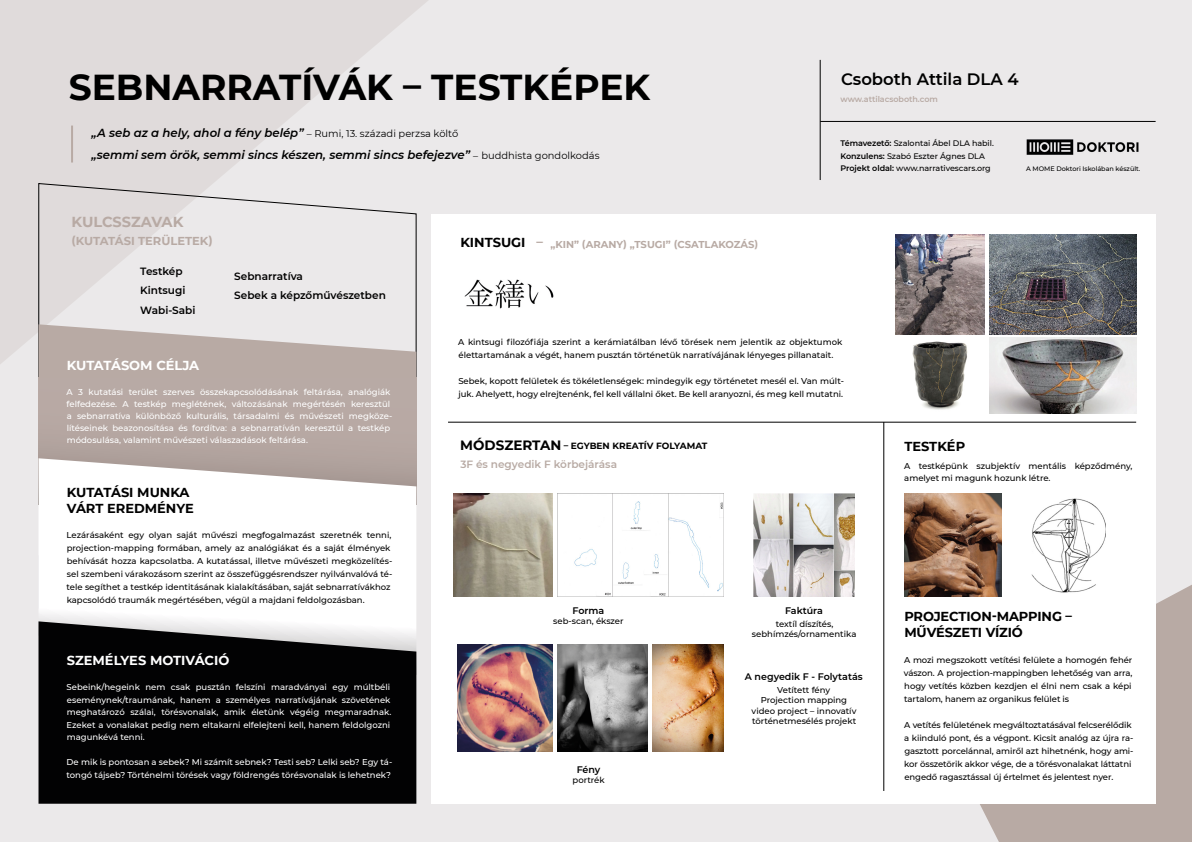
<style>
.page{position:relative;width:1192px;height:842px;background:#ebe9ea}
.page>*{position:absolute;margin:0;border:0;box-sizing:border-box;transform-origin:0 0}
.t1{font:700 36px "Montserrat";color:#000}
.t2{font:600 16.5px "Montserrat";color:#000}
.t3{font:700 14.5px "Montserrat";letter-spacing:-.005em;color:#b8aaa4}
.t4{font:700 13px/15.6px "Montserrat";letter-spacing:-.01em;color:#000}
.t5{font:700 13px "Montserrat";color:#fff}
.t6{font:italic 600 11.7px/22px "Montserrat";color:#000}
.t7{font:700 11.5px "Montserrat";color:#b8aaa4}
.t8{font:600 10.5px/19.5px "Montserrat";color:#000}
.t9{font:600 10.5px "Montserrat";color:#b8aaa4}
.t10{font:700 10px "Montserrat";color:#b8aaa4}
.t11{font:600 9.5px "Montserrat";color:#000}
.t12{font:700 9px "Montserrat";color:#000}
.t13{font:500 8.5px/13px "Montserrat";color:#000}
.t14{font:500 8.5px/12.5px "Montserrat";color:#fff}
.t15{font:500 8px/12.5px "Montserrat";letter-spacing:-.005em;color:#000}
.t16{font:600 8px "Montserrat";letter-spacing:-.005em;color:#b8aaa4}
.t17{font:500 6.5px "Montserrat";letter-spacing:-.005em;color:#000}
.s1{font-weight:400;font-style:normal;font-size:9.9px}
.s2{font-size:13px;color:#000}
.s3{font-size:13px}
.s4{font-weight:600}
.s5{font-size:13.5px}
</style>
<div class="page">
<div style="left:980px;top:585px;width:212px;height:257px;background:#b8aaa4"></div>
<svg style="left:0;top:0;width:432px;height:385px;fill:#e0dbdb"></svg>
<svg style="left:38px;top:183px;width:379px;height:262px"></svg>
<hr style="left:820px;top:60px;width:1px;height:120px;background:#000">
<hr style="left:820px;top:121px;width:336px;height:1px;background:#000">
<hr style="left:71px;top:126px;width:2px;height:37px;background:#b8aaa4">
<div style="left:39px;top:378px;width:377px;height:80px;background:#b8a9a4"></div>
<div style="left:432px;top:214px;width:724px;height:590px;background:#fff"></div>
<img style="left:464px;top:279px;width:90px;height:30px">
<svg style="left:39px;top:458px;width:377px;height:163px;background:#f7f6f5"></svg>
<svg style="left:39px;top:324px;width:377px;height:54px"></svg>
<svg style="left:39px;top:621px;width:377px;height:183px;background:#161617"></svg>
<img style="left:895px;top:235px;width:89px;height:99px">
<img style="left:989px;top:235px;width:147px;height:99px">
<img style="left:912px;top:341px;width:56px;height:69px">
<img style="left:989px;top:337px;width:147px;height:76px">
<img style="left:453px;top:494px;width:99px;height:102px">
<img style="left:557px;top:494px;width:167px;height:103px">
<hr style="left:448px;top:422px;width:688px;height:1px;background:#000">
<hr style="left:884px;top:422px;width:1px;height:369px;background:#000">
<img style="left:754px;top:494px;width:101px;height:102px">
<img style="left:458px;top:644px;width:94px;height:107px">
<img style="left:653px;top:644px;width:71px;height:107px">
<img style="left:557px;top:644px;width:91px;height:107px">
<img style="left:904px;top:494px;width:98px;height:102px">
<img style="left:1031px;top:498px;width:74px;height:95px">
<img style="left:1026px;top:139px;width:113px;height:16px">
<h1 class="t1" style="left:69px;top:61px;width:583px">SEBNARRATÍVÁK – TESTKÉPEK</h1>
<h3 class="t6" style="left:91px;top:122px;width:510px">„A seb az a hely, ahol a fény belép” <span class="s1">– Rumi, 13. századi perzsa költő<br></span>„semmi sem örök, semmi sincs készen, semmi sincs befejezve” <span class="s1">– buddhista gondolkodás</span></h3>
<h3 class="t3" style="left:71px;top:211px;width:114px">KULCSSZAVAK</h3>
<h3 class="t7" style="left:71px;top:232px;width:143px">(KUTATÁSI TERÜLETEK)</h3>
<p class="t8" style="left:140px;top:261px;width:57px">Testkép<br>Kintsugi<br>Wabi-Sabi</p>
<p class="t8" style="left:234px;top:266px;width:153px">Sebnarratíva<br>Sebek a képzőművészetben</p>
<p class="t10" style="left:460px;top:237px;width:300px"><span class="s2">KINTSUGI</span> <span class="s3">–</span> „KIN” (ARANY) „TSUGI” (CSATLAKOZÁS)</p>
<h2 class="t2" style="left:841px;top:67px;width:179px">Csoboth Attila DLA 4</h2>
<p class="t16" style="left:840px;top:94px;width:99px">www.attilacsoboth.com</p>
<p class="t15" style="left:840px;top:137px;width:155px"><span class="s4">Témavezető:</span> Szalontai Ábel DLA habil.<br><span class="s4">Konzulens:</span> Szabó Eszter Ágnes DLA<br><span class="s4">Projekt oldal:</span> www.narrativescars.org</p>
<p class="t17" style="left:1026px;top:165px;width:116px">A MOME Doktori Iskolában készült.</p>
<h3 class="t5" style="left:67px;top:356px;width:134px">KUTATÁSOM CÉLJA</h3>
<p class="t14" style="left:67px;top:386px;width:327px;line-height:12px">A 3 kutatási terület szerves összekapcsolódásának feltárása, analógiák felfedezése. A testkép meglétének, változásának megértésén keresztül a sebnarratíva különböző kulturális, társadalmi és művészeti megköze&shy;lítéseinek beazonosítása és fordítva: a sebnarratíván keresztül a testkép módosulása, valamint művészeti válaszadások feltárása.</p>
<h3 class="t4" style="left:67px;top:484px;width:129px">KUTATÁSI MUNKA<br>VÁRT EREDMÉNYE</h3>
<p class="t13" style="left:66px;top:528px;width:327px">Lezárásaként egy olyan saját művészi megfogalmazást szeretnék tenni, projection-mapping formában, amely az analógiákat és a saját élmények behívását hozza kapcsolatba. A kutatással, illetve művészeti megközelítés&shy;sel szembeni várakozásom szerint az összefüggésrendszer nyilvánvalóvá té&shy;tele segíthet a testkép identitásának kialakításában, saját sebnarratívákhoz kapcsolódó traumák megértésében, végül a majdani feldolgozásban.</p>
<h3 class="t5" style="left:67px;top:651px;width:164px">SZEMÉLYES MOTIVÁCIÓ</h3>
<p class="t14" style="left:67px;top:681px;width:326px">Sebeink/hegeink nem csak pusztán felszíni maradványai egy múltbéli eseménynek/traumának, hanem a személyes narratívájának szövetének meghatározó szálai, törésvonalak, amik életünk végéig megmaradnak.<br>Ezeket a vonalakat pedig nem eltakarni elfelejteni kell, hanem feldolgozni magunkévá tenni.</p>
<p class="t14" style="left:66px;top:756px;width:327px">De mik is pontosan a sebek? Mi számít sebnek? Testi seb? Lelki seb? Egy tá&shy;tongó tájseb? Történelmi törések vagy földrengés törésvonalak is lehetnek?</p>
<p class="t13" style="left:458px;top:335px;width:386px">A kintsugi filozófiája szerint a kerámiatálban lévő törések nem jelentik az objektumok élettartamának a végét, hanem pusztán történetük narratívájának lényeges pillanatait.</p>
<p class="t13" style="left:458px;top:374px;width:387px">Sebek, kopott felületek és tökéletlenségek: mindegyik egy történetet mesél el. Van múlt&shy;juk. Ahelyett, hogy elrejtenénk, fel kell vállalni őket. Be kell aranyozni, és meg kell mutatni.</p>
<p class="t12" style="left:460px;top:439px;width:249px"><span class="s5">MÓDSZERTAN</span> – EGYBEN KREATÍV FOLYAMAT</p>
<p class="t9" style="left:460px;top:456px;width:158px">3F és negyedik F körbejárása</p>
<h3 class="t4" style="left:904px;top:438px;width:62px">TESTKÉP</h3>
<p class="t13" style="left:904px;top:459px;width:230px;line-height:12px">A testképünk szubjektív mentális képződmény, amelyet mi magunk hozunk létre.</p>
<p class="t11" style="left:573px;top:604px;width:33px">Forma</p>
<p class="t13" style="left:553px;top:615px;width:72px">seb-scan, ékszer</p>
<p class="t11" style="left:577px;top:763px;width:25px">Fény</p>
<p class="t13" style="left:573px;top:773px;width:34px">portrék</p>
<p class="t11" style="left:785px;top:604px;width:39px">Faktúra</p>
<p class="t13" style="left:752px;top:618px;width:106px;line-height:10.5px;text-align:center">textíl díszítés, sebhímzés/ornamentika</p>
<p class="t11" style="left:745px;top:670px;width:119px">A negyedik F - Folytatás</p>
<p class="t13" style="left:752px;top:684px;width:106px;line-height:10.5px;text-align:center">Vetített fény<br>Projection mapping video project – innovatív történetmesélés projekt</p>
<h3 class="t4" style="left:904px;top:608px;width:169px">PROJECTION-MAPPING –<br>MŰVÉSZETI VÍZIÓ</h3>
<p class="t13" style="left:904px;top:653px;width:230px">A mozi megszokott vetítési felülete a homogén fehér vászon. A projection-mappingben lehetőség van arra, hogy vetítés közben kezdjen el élni nem csak a képi tartalom, hanem az organikus felület is</p>
<p class="t13" style="left:904px;top:718px;width:231px">A vetítés felületének megváltoztatásával felcserélődik a kiinduló pont, és a végpont. Kicsit analóg az újra ra&shy;gasztott porcelánnal, amiről azt hihetnénk, hogy ami&shy;kor összetörik akkor vége, de a törésvonalakat láttatni engedő ragasztással új értelmet és jelentest nyer.</p>
</div>
